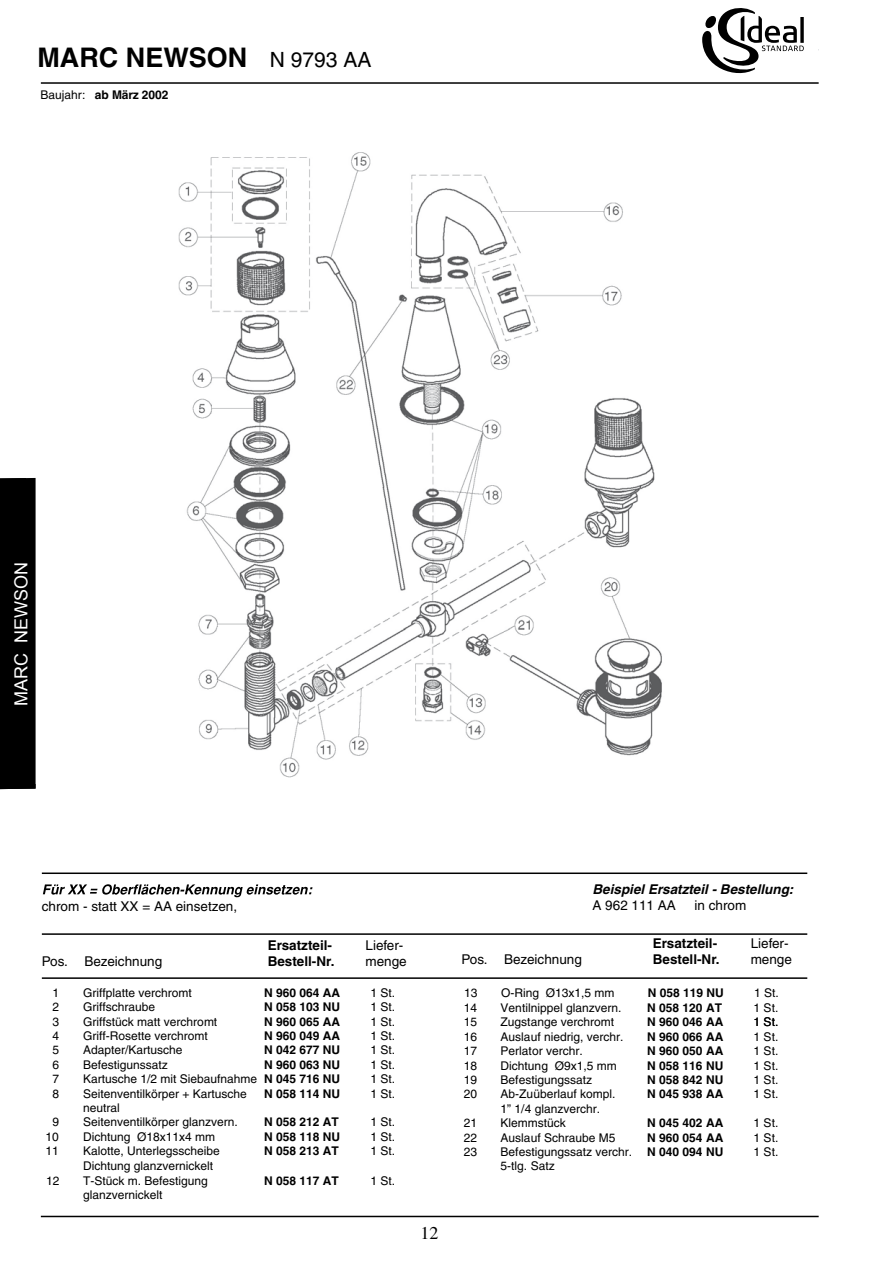
<style>
.page{position:relative;width:893px;height:1263px;background:#fff}
.page>*{position:absolute;margin:0;border:0;box-sizing:border-box;transform-origin:0 0}
.t1{font:700 27px "Helvetica";color:#000}
.t2{font:18px "Arial";color:#fff}
.t3{font:18px "Times";color:#000}
.t4{font:13.5px "Helvetica";color:#000}
.t5{font:700 13.5px "Helvetica";color:#000}
.t6{font:italic 700 13.5px "Helvetica";color:#000}
.t7{font:12px/14.5px "Helvetica";color:#000}
.t8{font:700 12px "Helvetica";color:#000}
.s1{font-weight:400;font-size:21px}
.s2{font-weight:400}
.s3{font-weight:700}
</style>
<div class="page">
<hr style="left:42px;top:933px;width:765px;height:2px;background:#000">
<hr style="left:42px;top:977px;width:765px;height:2px;background:#000">
<svg style="left:43px;top:884px;width:269px;height:13px"></svg>
<hr style="left:42px;top:872px;width:765px;height:2px;background:#000">
<hr style="left:41px;top:82px;width:778px;height:2px;background:#000">
<hr style="left:41px;top:1216px;width:778px;height:1px;background:#000">
<img style="left:178px;top:152px;width:484px;height:626px">
<div style="left:0;top:478px;width:36px;height:311px;background:#000"></div>
<svg style="left:702px;top:8px;width:102px;height:66px"></svg>
<h1 class="t1" style="left:37px;top:41px;width:336px">MARC NEWSON <span class="s1">N 9793 AA</span></h1>
<p class="t8" style="left:40px;top:88px;width:130px"><span class="s2">Baujahr:</span> ab März 2002</p>
<h2 class="t2" style="left:9px;top:706px;width:145px;rotate:-90deg">MARC NEWSON</h2>
<p class="t6" style="left:593px;top:881px;width:202px">Beispiel Ersatzteil - Bestellung:</p>
<p class="t4" style="left:42px;top:898px;width:197px">chrom - statt XX = AA einsetzen,</p>
<p class="t4" style="left:593px;top:897px;width:85px">A 962 111 AA</p>
<p class="t4" style="left:695px;top:897px;width:53px">in chrom</p>
<p class="t5" style="left:268px;top:937px;width:66px">Ersatzteil-</p>
<p class="t4" style="left:365px;top:937px;width:39px">Liefer-</p>
<p class="t4" style="left:42px;top:953px;width:122px">Pos. Bezeichnung</p>
<p class="t5" style="left:268px;top:953px;width:68px">Bestell-Nr.</p>
<p class="t4" style="left:365px;top:953px;width:43px">menge</p>
<p class="t5" style="left:653px;top:935px;width:66px">Ersatzteil-</p>
<p class="t4" style="left:751px;top:935px;width:39px">Liefer-</p>
<p class="t4" style="left:461px;top:952px;width:122px">Pos. Bezeichnung</p>
<p class="t5" style="left:653px;top:951px;width:68px">Bestell-Nr.</p>
<p class="t4" style="left:751px;top:952px;width:43px">menge</p>
<p class="t7" style="left:52px;top:985px;width:8px">1</p>
<p class="t7" style="left:83px;top:985px;width:110px">Griffplatte verchromt</p>
<p class="t8" style="left:264px;top:985px;width:78px">N 960 064 AA</p>
<p class="t7" style="left:371px;top:985px;width:26px">1 St.</p>
<p class="t7" style="left:52px;top:999px;width:8px">2</p>
<p class="t8" style="left:264px;top:999px;width:78px">N 058 103 NU</p>
<p class="t7" style="left:371px;top:999px;width:26px">1 St.</p>
<p class="t7" style="left:754px;top:1000px;width:26px">1 St.</p>
<p class="t7" style="left:52px;top:1014px;width:8px">3</p>
<p class="t7" style="left:83px;top:1014px;width:136px">Griffstück matt verchromt</p>
<p class="t8" style="left:264px;top:1014px;width:78px">N 960 065 AA</p>
<p class="t7" style="left:371px;top:1014px;width:26px">1 St.</p>
<p class="t7" style="left:464px;top:1015px;width:15px">15</p>
<p class="t7" style="left:501px;top:1015px;width:115px">Zugstange verchromt</p>
<p class="t7" style="left:754px;top:1015px;width:26px">1 St.</p>
<p class="t7" style="left:52px;top:1028px;width:8px">4</p>
<p class="t7" style="left:83px;top:1028px;width:126px">Griff-Rosette verchromt</p>
<p class="t8" style="left:264px;top:1028px;width:78px">N 960 049 AA</p>
<p class="t7" style="left:371px;top:1028px;width:26px">1 St.</p>
<p class="t7" style="left:464px;top:1029px;width:15px">16</p>
<p class="t7" style="left:501px;top:1029px;width:124px">Auslauf niedrig, verchr.</p>
<p class="t8" style="left:647px;top:1029px;width:78px">N 960 066 AA</p>
<p class="t7" style="left:754px;top:1029px;width:26px">1 St.</p>
<p class="t7" style="left:52px;top:1043px;width:8px">5</p>
<p class="t7" style="left:83px;top:1043px;width:101px">Adapter/Kartusche</p>
<p class="t8" style="left:264px;top:1043px;width:78px">N 042 677 NU</p>
<p class="t7" style="left:371px;top:1043px;width:26px">1 St.</p>
<p class="t7" style="left:464px;top:1044px;width:15px">17</p>
<p class="t7" style="left:501px;top:1044px;width:84px">Perlator verchr.</p>
<p class="t8" style="left:647px;top:1044px;width:78px">N 960 050 AA</p>
<p class="t7" style="left:754px;top:1044px;width:26px">1 St.</p>
<p class="t7" style="left:52px;top:1057px;width:8px">6</p>
<p class="t7" style="left:83px;top:1057px;width:86px">Befestigunssatz</p>
<p class="t8" style="left:264px;top:1057px;width:78px">N 960 063 NU</p>
<p class="t7" style="left:371px;top:1057px;width:26px">1 St.</p>
<p class="t7" style="left:464px;top:1058px;width:15px">18</p>
<p class="t7" style="left:501px;top:1058px;width:118px">Dichtung Ø9x1,5 mm</p>
<p class="t8" style="left:647px;top:1058px;width:78px">N 058 116 NU</p>
<p class="t7" style="left:754px;top:1058px;width:26px">1 St.</p>
<p class="t7" style="left:52px;top:1071px;width:8px">7</p>
<p class="t7" style="left:83px;top:1071px;width:259px">Kartusche 1/2 mit Siebaufnahme <span class="s3">N 045 716 NU</span></p>
<p class="t7" style="left:371px;top:1071px;width:26px">1 St.</p>
<p class="t7" style="left:464px;top:1072px;width:15px">19</p>
<p class="t7" style="left:501px;top:1072px;width:93px">Befestigungssatz</p>
<p class="t8" style="left:647px;top:1072px;width:78px">N 058 842 NU</p>
<p class="t7" style="left:754px;top:1072px;width:26px">1 St.</p>
<p class="t7" style="left:464px;top:1087px;width:15px">20</p>
<p class="t7" style="left:501px;top:1087px;width:116px">Ab-Zuüberlauf kompl.</p>
<p class="t7" style="left:754px;top:1087px;width:26px">1 St.</p>
<p class="t7" style="left:501px;top:1101px;width:101px">1” 1/4 glanzverchr.</p>
<p class="t7" style="left:501px;top:986px;width:115px">O-Ring Ø13x1,5 mm</p>
<p class="t8" style="left:648px;top:986px;width:78px">N 058 119 NU</p>
<p class="t7" style="left:754px;top:986px;width:26px">1 St.</p>
<p class="t7" style="left:464px;top:986px;width:15px">13<br>14</p>
<p class="t7" style="left:83px;top:999px;width:74px">Griffschraube</p>
<p class="t7" style="left:501px;top:1000px;width:122px">Ventilnippel glanzvern.</p>
<p class="t8" style="left:647px;top:1000px;width:76px">N 058 120 AT</p>
<p class="t8" style="left:647px;top:1015px;width:78px">N 960 046 AA</p>
<p class="t7" style="left:52px;top:1086px;width:8px">8</p>
<p class="t7" style="left:83px;top:1086px;width:165px">Seitenventilkörper + Kartusche</p>
<p class="t8" style="left:647px;top:1087px;width:78px">N 045 938 AA</p>
<p class="t7" style="left:83px;top:1100px;width:38px">neutral</p>
<p class="t8" style="left:264px;top:1086px;width:78px">N 058 114 NU</p>
<p class="t7" style="left:371px;top:1086px;width:26px">1 St.</p>
<p class="t7" style="left:52px;top:1115px;width:8px">9</p>
<p class="t7" style="left:83px;top:1115px;width:156px">Seitenventilkörper glanzvern.</p>
<p class="t8" style="left:264px;top:1115px;width:76px">N 058 212 AT</p>
<p class="t7" style="left:371px;top:1115px;width:26px">1 St.</p>
<p class="t7" style="left:464px;top:1116px;width:15px">21</p>
<p class="t7" style="left:501px;top:1116px;width:67px">Klemmstück</p>
<p class="t8" style="left:647px;top:1116px;width:78px">N 045 402 AA</p>
<p class="t7" style="left:754px;top:1116px;width:26px">1 St.</p>
<p class="t7" style="left:46px;top:1129px;width:15px">10</p>
<p class="t7" style="left:83px;top:1129px;width:134px">Dichtung Ø18x11x4 mm</p>
<p class="t8" style="left:264px;top:1129px;width:78px">N 058 118 NU</p>
<p class="t7" style="left:371px;top:1129px;width:26px">1 St.</p>
<p class="t7" style="left:464px;top:1130px;width:15px">22</p>
<p class="t7" style="left:501px;top:1130px;width:116px">Auslauf Schraube M5</p>
<p class="t8" style="left:647px;top:1130px;width:78px">N 960 054 AA</p>
<p class="t7" style="left:754px;top:1130px;width:26px">1 St.</p>
<p class="t7" style="left:464px;top:1144px;width:15px">23</p>
<p class="t7" style="left:501px;top:1144px;width:133px">Befestigungssatz verchr.</p>
<p class="t7" style="left:754px;top:1144px;width:26px">1 St.</p>
<p class="t7" style="left:501px;top:1159px;width:56px">5-tlg. Satz</p>
<p class="t8" style="left:264px;top:1144px;width:76px">N 058 213 AT</p>
<p class="t7" style="left:371px;top:1144px;width:26px">1 St.</p>
<p class="t7" style="left:46px;top:1144px;width:15px">11</p>
<p class="t7" style="left:83px;top:1144px;width:138px">Kalotte, Unterlegsscheibe</p>
<p class="t8" style="left:647px;top:1144px;width:78px">N 040 094 NU</p>
<p class="t7" style="left:83px;top:1158px;width:132px">Dichtung glanzvernickelt</p>
<p class="t7" style="left:46px;top:1173px;width:15px">12</p>
<p class="t7" style="left:83px;top:1173px;width:126px">T-Stück m. Befestigung</p>
<p class="t7" style="left:371px;top:1173px;width:26px">1 St.</p>
<p class="t7" style="left:83px;top:1188px;width:81px">glanzvernickelt</p>
<p class="t8" style="left:264px;top:1173px;width:76px">N 058 117 AT</p>
<h2 class="t3" style="left:420px;top:1222px;width:9px">12</h2>
</div>
